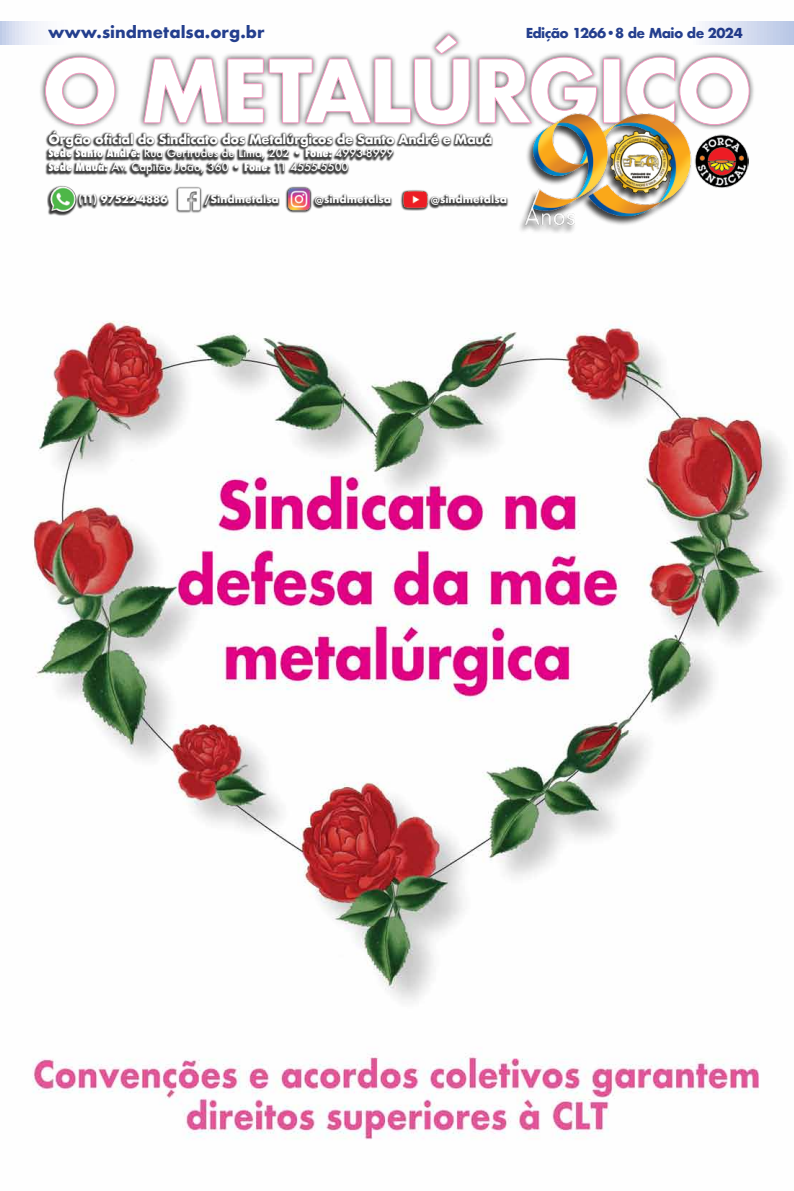
<style>
.page{position:relative;width:794px;height:1191px;background:#fff}
.page>*{position:absolute;margin:0;border:0;box-sizing:border-box;transform-origin:0 0}
.t1{font:700 84.7px "Futura";letter-spacing:-.04em;color:#fff}
.t2{font:700 16px "Futura";color:#25408f}
.t3{font:700 13.4px "Futura";letter-spacing:-.04em;color:#25408f}
.t4{font:700 12.5px "Futura";letter-spacing:-.02em;color:#fff}
.t5{font:500 11.3px/13.8px "Futura";color:#fff}
.t6{font:700 10.4px "Futura";color:#fff}
.s1{font-weight:800;font-stretch:condensed}
</style>
<div class="page">
<img style="left:0;top:44px;width:794px;height:1096px">
<svg style="left:0;top:21px;width:794px;height:23px"></svg>
<div style="left:76px;top:193px;width:93px;height:16px;background:#000;opacity:.75"></div>
<div style="left:202px;top:193px;width:78px;height:16px;background:#000;opacity:.75"></div>
<div style="left:312px;top:193px;width:80px;height:16px;background:#000;opacity:.75"></div>
<div style="left:428px;top:193px;width:80px;height:16px;background:#000;opacity:.75"></div>
<div style="left:47px;top:185px;width:31px;height:31px;background:#000;opacity:.75"></div>
<img style="left:48px;top:184px;width:29px;height:29px">
<div style="left:175px;top:187px;width:27px;height:27px;background:#fbfbfb"></div>
<img style="left:175px;top:184px;width:29px;height:29px">
<div style="left:285px;top:187px;width:27px;height:27px;background:#fcfcfc"></div>
<img style="left:285px;top:184px;width:29px;height:29px">
<div style="left:400px;top:189px;width:29px;height:22px;background:#000;opacity:.75"></div>
<img style="left:402px;top:186px;width:26px;height:26px">
<div style="left:39px;top:29px;width:716px;height:102px;background:#000;opacity:.75"></div>
<svg style="left:44px;top:56px;width:72px;height:70px"></svg>
<svg style="left:143px;top:33px;width:327px;height:93px"></svg>
<svg style="left:478px;top:56px;width:119px;height:70px;background:#8c8487"></svg>
<div style="left:603px;top:58px;width:17px;height:65px;border:1px solid #f49ac2"></div>
<svg style="left:626px;top:56px;width:124px;height:70px"></svg>
<div style="left:45px;top:129px;width:448px;height:49px;background:#000;opacity:.75"></div>
<div style="left:517px;top:113px;width:175px;height:121px;background:#000;opacity:.75"></div>
<img style="left:516px;top:93px;width:214px;height:135px">
<img style="left:694px;top:135px;width:54px;height:53px">
<h2 class="t2" style="left:48px;top:21px;width:218px">www.sindmetalsa.org.br</h2>
<p class="t3" style="left:525px;top:23px;width:219px">Edição 1266•8 de Maio de 2024</p>
<h1 class="t1" style="left:42px;top:30px;width:712px">O METALÚRGICO</h1>
<p class="t4" style="left:48px;top:130px;width:445px">Órgão oficial do Sindicato dos Metalúrgicos de Santo André e Mauá</p>
<p class="t5" style="left:48px;top:146px;width:347px"><span class="s1">Sede Santo André:</span> Rua Gertrudes de Lima, 202 • <span class="s1">Fone:</span> 4993-8999<br><span class="s1">Sede Mauá:</span> Av. Capitão João, 360 • <span class="s1">Fone</span>: 11 4555-5500</p>
<p class="t6" style="left:78px;top:192px;width:91px">(11) 97522-4886</p>
<p class="t6" style="left:205px;top:192px;width:76px">/Sindmetalsa</p>
<p class="t6" style="left:315px;top:192px;width:78px">@sindmetalsa</p>
<p class="t6" style="left:431px;top:192px;width:78px">@sindmetalsa</p>
</div>
